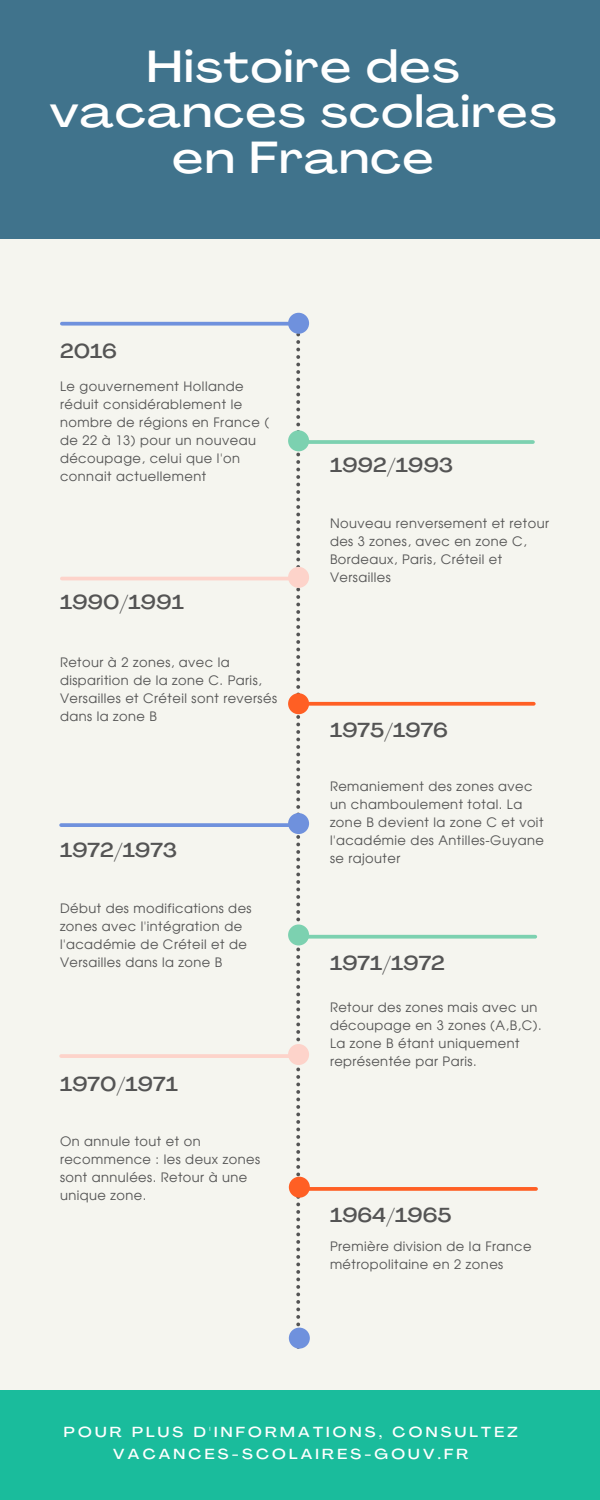
<style>
.page{position:relative;width:600px;height:1500px;background:#f5f5ef}
.page>*{position:absolute;margin:0;border:0;box-sizing:border-box;transform-origin:0 0}
.t1{font:500 expanded 44.3px/45.8px "Agrandir";letter-spacing:.035em;color:#fff;text-align:center}
.t2{font:500 expanded 20px "Agrandir";color:#545454}
.t3{font:500 expanded 14.4px/22.6px "Agrandir";letter-spacing:.225em;color:#fff;text-align:center}
.t4{font:13px/18px "Evolventa";letter-spacing:.035em;color:#545454}
</style>
<div class="page">
<div style="left:0;top:0;width:600px;height:238px;background:#40738c"></div>
<svg style="left:296px;top:334px;width:4px;height:994px"></svg>
<hr style="left:298px;top:440px;width:235px;height:4px;background:#7cd1b0">
<svg style="left:309px;top:702px;width:225px;height:4px"></svg>
<svg style="left:309px;top:935px;width:226px;height:4px"></svg>
<svg style="left:310px;top:1187px;width:226px;height:4px"></svg>
<hr style="left:62px;top:577px;width:235px;height:3px;background:#fdd3ca">
<svg style="left:61px;top:823px;width:227px;height:4px"></svg>
<hr style="left:61px;top:1054px;width:235px;height:4px;background:#fdd3ca">
<svg style="left:62px;top:322px;width:226px;height:4px"></svg>
<div style="left:288px;top:313px;width:21px;height:21px;background:#6f91dd;border-radius:50%"></div>
<div style="left:288px;top:430px;width:21px;height:21px;background:#7cd1b0;border-radius:50%"></div>
<div style="left:288px;top:693px;width:21px;height:21px;background:#ff5f24;border-radius:50%"></div>
<div style="left:288px;top:925px;width:21px;height:21px;background:#7cd1b0;border-radius:50%"></div>
<div style="left:289px;top:1177px;width:21px;height:21px;background:#ff5f24;border-radius:50%"></div>
<div style="left:288px;top:567px;width:21px;height:21px;background:#fdd3ca;border-radius:50%"></div>
<div style="left:288px;top:813px;width:21px;height:21px;background:#6f91dd;border-radius:50%"></div>
<div style="left:288px;top:1044px;width:21px;height:21px;background:#fdd3ca;border-radius:50%"></div>
<div style="left:289px;top:1328px;width:21px;height:21px;background:#6f91dd;border-radius:50%"></div>
<div style="left:0;top:1390px;width:600px;height:110px;background:#1abc9c"></div>
<p class="t1" style="left:50px;top:48px;width:508px">Histoire des vacances scolaires en France</p>
<p class="t2" style="left:60px;top:343px;width:58px">2016</p>
<p class="t4" style="left:60px;top:378px;width:211px">Le gouvernement Hollande réduit considérablement le nombre de régions en France ( de 22 à 13) pour un nouveau découpage, celui que l'on connait actuellement</p>
<p class="t2" style="left:60px;top:594px;width:125px">1990/1991</p>
<p class="t4" style="left:60px;top:654px;width:219px">Retour à 2 zones, avec la disparition de la zone C. Paris,<br>Versailles et Créteil sont reversés dans la zone B</p>
<p class="t2" style="left:60px;top:842px;width:119px">1972/1973</p>
<p class="t4" style="left:60px;top:900px;width:193px">Début des modifications des zones avec l'intégration de l'académie de Créteil et de<br>Versailles dans la zone B</p>
<p class="t2" style="left:60px;top:1076px;width:119px">1970/1971</p>
<p class="t4" style="left:60px;top:1133px;width:202px">On annule tout et on recommence : les deux zones sont annulées. Retour à une unique zone.</p>
<p class="t2" style="left:330px;top:457px;width:125px">1992/1993</p>
<p class="t4" style="left:330px;top:515px;width:221px">Nouveau renversement et retour des 3 zones, avec en zone C,<br>Bordeaux, Paris, Créteil et<br>Versailles</p>
<p class="t2" style="left:330px;top:722px;width:119px">1975/1976</p>
<p class="t4" style="left:330px;top:778px;width:215px">Remaniement des zones avec un chamboulement total. La zone B devient la zone C et voit l'académie des Antilles-Guyane se rajouter</p>
<p class="t2" style="left:330px;top:955px;width:116px">1971/1972</p>
<p class="t4" style="left:330px;top:999px;width:213px">Retour des zones mais avec un découpage en 3 zones (A,B,C).<br>La zone B étant uniquement représentée par Paris.</p>
<p class="t2" style="left:330px;top:1207px;width:123px">1964/1965</p>
<p class="t4" style="left:330px;top:1238px;width:203px">Première division de la France métropolitaine en 2 zones</p>
<p class="t3" style="left:64px;top:1422px;width:455px">POUR PLUS D'INFORMATIONS, CONSULTEZ<br>VACANCES-SCOLAIRES-GOUV.FR</p>
</div>
